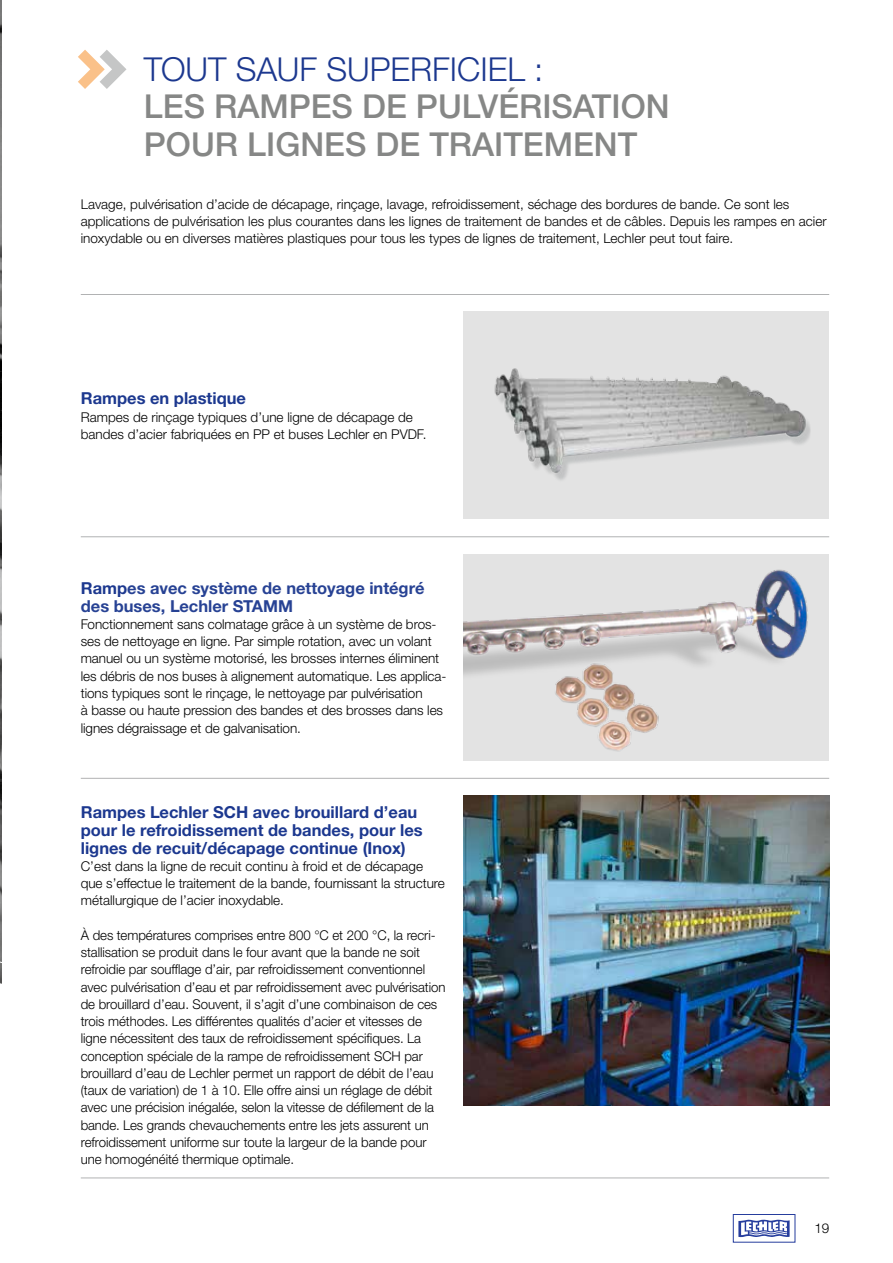
<style>
.page{position:relative;width:893px;height:1263px;background:#fff}
.page>*{position:absolute;margin:0;border:0;box-sizing:border-box;transform-origin:0 0}
.t1{font:500 33px/37.5px "Helvetica Neue LTW1 G";color:#868786}
.t2{font:300 33px "Helvetica Neue LTW1 G";color:#1c388f}
.t3{font:700 16.5px/18px "Helvetica Neue LTW1 G";color:#1c388f}
.t4{font:700 16.5px/18px "Helvetica Neue LTW1 G";color:#274294}
.t5{font:300 13.5px/17.2px "Helvetica Neue LTW1 G";letter-spacing:-.005em;color:#000}
.s1{color:#1c388f}
</style>
<div class="page">
<img style="left:0;top:0;width:1px;height:721px">
<svg style="left:0;top:721px;width:2px;height:263px"></svg>
<hr style="left:81px;top:294px;width:748px;height:1px;background:#b1b2b3">
<img style="left:463px;top:795px;width:366px;height:311px">
<img style="left:463px;top:554px;width:366px;height:207px">
<div style="left:463px;top:312px;width:366px;height:207px;background:#e3e3e3"></div>
<img style="left:494px;top:368px;width:317px;height:112px">
<hr style="left:81px;top:1177px;width:748px;height:1px;background:#b1b2b3">
<hr style="left:81px;top:536px;width:748px;height:1px;background:#b1b2b3">
<hr style="left:81px;top:778px;width:748px;height:1px;background:#b1b2b3">
<svg style="left:78px;top:50px;width:48px;height:39px"></svg>
<div style="left:733px;top:1214px;width:62px;height:28px;border:1px solid #263d9d"></div>
<svg style="left:738px;top:1219px;width:52px;height:18px"></svg>
<h1 class="t2" style="left:144px;top:49px;width:401px">TOUT SAUF SUPERFICIEL :</h1>
<h1 class="t1" style="left:144px;top:88px;width:527px">LES RAMPES DE PULVÉRISATION<br>POUR LIGNES DE TRAITEMENT</h1>
<p class="t5" style="left:81px;top:195px;width:747px">Lavage, pulvérisation d’acide de décapage, rinçage, lavage, refroidissement, séchage des bordures de bande. Ce sont les applications de pulvérisation les plus courantes dans les lignes de traitement de bandes et de câbles. Depuis les rampes en acier inoxydable ou en diverses matières plastiques pour tous les types de lignes de traitement, Lechler peut tout faire.</p>
<p class="t3" style="left:81px;top:389px;width:167px">Rampes en plastique</p>
<p class="t5" style="left:81px;top:408px;width:347px">Rampes de rinçage typiques d’une ligne de décapage de bandes d’acier fabriquées en PP et buses Lechler en PVDF.</p>
<p class="t4" style="left:81px;top:579px;width:345px"><span class="s1">Ramp</span>es avec système de nettoyage intégré des buses, Lechler STAMM</p>
<p class="t5" style="left:81px;top:615px;width:367px">Fonctionnement sans colmatage grâce à un système de bros&shy;ses de nettoyage en ligne. Par simple rotation, avec un volant manuel ou un système motorisé, les brosses internes éliminent les débris de nos buses à alignement automatique. Les applica&shy;tions typiques sont le rinçage, le nettoyage par pulvérisation<br>à basse ou haute pression des bandes et des brosses dans les lignes dégraissage et de galvanisation.</p>
<p class="t3" style="left:81px;top:802px;width:343px">Rampes Lechler SCH avec brouillard d’eau pour le refroidissement de bandes, pour les lignes de recuit/décapage continue (Inox)</p>
<p class="t5" style="left:81px;top:857px;width:366px">C’est dans la ligne de recuit continu à froid et de décapage que s’effectue le traitement de la bande, fournissant la structure métallurgique de l’acier inoxydable.</p>
<p class="t5" style="left:81px;top:926px;width:366px">À des températures comprises entre 800 °C et 200 °C, la recri&shy;stallisation se produit dans le four avant que la bande ne soit refroidie par soufflage d’air, par refroidissement conventionnel avec pulvérisation d’eau et par refroidissement avec pulvérisation de brouillard d’eau. Souvent, il s’agit d’une combinaison de ces trois méthodes. Les différentes qualités d’acier et vitesses de ligne nécessitent des taux de refroidissement spécifiques. La conception spéciale de la rampe de refroidissement SCH par brouillard d’eau de Lechler permet un rapport de débit de l’eau (taux de variation) de 1 à 10. Elle offre ainsi un réglage de débit avec une précision inégalée, selon la vitesse de défilement de la bande. Les grands chevauchements entre les jets assurent un refroidissement uniforme sur toute la largeur de la bande pour une homogénéité thermique optimale.</p>
<p class="t5" style="left:814px;top:1219px;width:17px">19</p>
</div>
